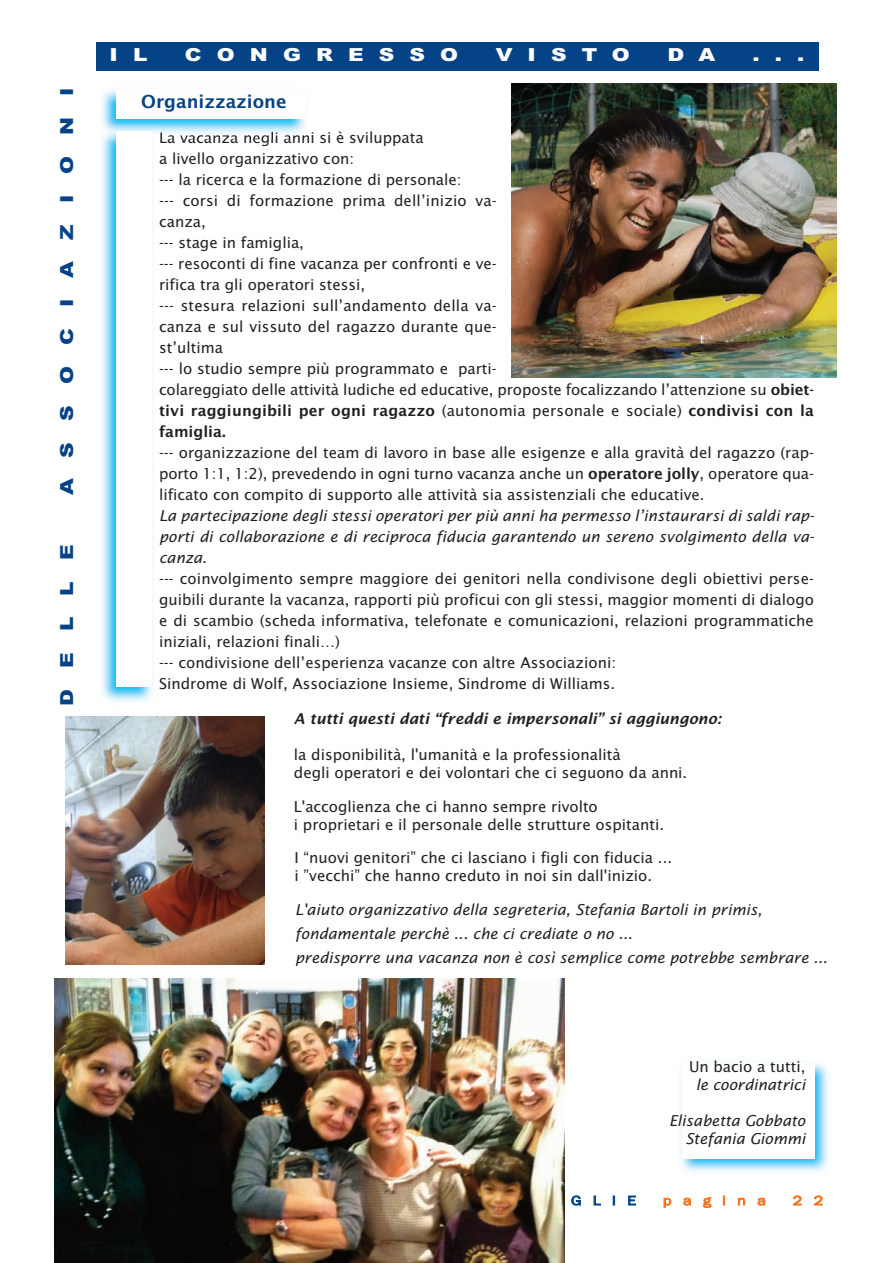
<style>
.page{position:relative;width:893px;height:1263px;background:#fff}
.page>*{position:absolute;margin:0;border:0;box-sizing:border-box;transform-origin:0 0}
.t1{font:900 18px "Arial";letter-spacing:.7em;color:#fff;scale:1.2 1}
.t2{font:900 18px "Arial";letter-spacing:.975em;color:#054286;scale:1.2 1}
.t3{font:600 18px "Lucida Sans";color:#054286}
.t4{font:15px/21px "Lucida Sans";color:#231f20}
.t5{font:italic 15px/24px "Lucida Sans";color:#231f20}
.t6{font:italic 600 15px "Lucida Sans";color:#231f20}
.t7{font:13.5px "Franklin Gothic";letter-spacing:.7em;color:#f47321;scale:1.2 1}
.t8{font:13.5px "Franklin Gothic";color:#054286;scale:1.2 1}
.s1{font-weight:600}
.s2{font-style:italic}
.s3{font-style:normal}
</style>
<div class="page">
<img style="left:680px;top:1062px;width:149px;height:110px">
<div style="left:682px;top:1063px;width:133px;height:95px;background:#fff"></div>
<div style="left:96px;top:43px;width:722px;height:28px;background:#054286"></div>
<img style="left:101px;top:89px;width:209px;height:50px">
<img style="left:160px;top:133px;width:100px;height:6px">
<div style="left:116px;top:90px;width:188px;height:29px;background:#fff"></div>
<div style="left:122px;top:94px;width:184px;height:21px;background:#fff"></div>
<img style="left:101px;top:126px;width:57px;height:576px">
<div style="left:116px;top:132px;width:36px;height:555px;background:#fff"></div>
<img style="left:512px;top:83px;width:324px;height:294px">
<img style="left:54px;top:978px;width:510px;height:285px">
<img style="left:65px;top:716px;width:200px;height:249px">
<p class="t2" style="left:57px;top:495px;width:342px;rotate:-90deg">ASSOCIAZIONI</p>
<p class="t2" style="left:57px;top:706px;width:136px;rotate:-90deg">DELLE</p>
<p class="t1" style="left:110px;top:45px;width:33px">I L</p>
<p class="t1" style="left:185px;top:45px;width:229px">CONGRESSO</p>
<p class="t1" style="left:496px;top:45px;width:113px">VISTO</p>
<p class="t1" style="left:667px;top:45px;width:41px">D A</p>
<p class="t1" style="left:753px;top:45px;width:45px">...</p>
<p class="t3" style="left:141px;top:91px;width:147px">Organizzazione</p>
<p class="t4" style="left:159px;top:128px;width:656px">La vacanza negli anni si è sviluppata<br>a livello organizzativo con:<br>--- la ricerca e la formazione di personale:<br>--- corsi di formazione prima dell’inizio va-<br>canza,<br>--- stage in famiglia,<br>--- resoconti di fine vacanza per confronti e ve-<br>rifica tra gli operatori stessi,<br>--- stesura relazioni sull’andamento della va-<br>canza e sul vissuto del ragazzo durante que-<br>st’ultima<br>--- lo studio sempre più programmato e parti-<br>colareggiato delle attività ludiche ed educative, proposte focalizzando l’attenzione su <span class="s1">obiet&shy;tivi raggiungibili per ogni ragazzo</span> (autonomia personale e sociale) <span class="s1">condivisi con la famiglia.<br></span>--- organizzazione del team di lavoro in base alle esigenze e alla gravità del ragazzo (rap&shy;porto 1:1, 1:2), prevedendo in ogni turno vacanza anche un <span class="s1">operatore jolly</span>, operatore qua&shy;lificato con compito di supporto alle attività sia assistenziali che educative.<br><span class="s2">La partecipazione degli stessi operatori per più anni ha permesso l’instaurarsi di saldi rap&shy;porti di collaborazione e di reciproca fiducia garantendo un sereno svolgimento della va&shy;canza.<br></span>--- coinvolgimento sempre maggiore dei genitori nella condivisone degli obiettivi perse&shy;guibili durante la vacanza, rapporti più proficui con gli stessi, maggior momenti di dialogo e di scambio (scheda informativa, telefonate e comunicazioni, relazioni programmatiche iniziali, relazioni finali…)<br>--- condivisione dell’esperienza vacanze con altre Associazioni:<br>Sindrome di Wolf, Associazione Insieme, Sindrome di Williams.</p>
<p class="t6" style="left:294px;top:710px;width:429px">A tutti questi dati “freddi e impersonali” si aggiungono:</p>
<p class="t4" style="left:294px;top:746px;width:395px;line-height:18px">la disponibilità, l'umanità e la professionalità<br>degli operatori e dei volontari che ci seguono da anni.</p>
<p class="t4" style="left:294px;top:798px;width:372px;line-height:18px">L'accoglienza che ci hanno sempre rivolto<br>i proprietari e il personale delle strutture ospitanti.</p>
<p class="t4" style="left:295px;top:848px;width:379px;line-height:18px">I “nuovi genitori” che ci lasciano i figli con fiducia ... i ”vecchi” che hanno creduto in noi sin dall'inizio.</p>
<p class="t5" style="left:295px;top:898px;width:534px">L'aiuto organizzativo della segreteria, Stefania Bartoli in primis, fondamentale perchè ... che ci crediate o no ...<br>predisporre una vacanza non è così semplice come potrebbe sembrare ...</p>
<p class="t5" style="left:689px;top:1058px;width:118px;line-height:18px;text-align:center"><span class="s3">Un bacio a tutti, </span>le coordinatrici</p>
<p class="t5" style="left:669px;top:1112px;width:138px;line-height:18px;text-align:right">Elisabetta Gobbato<br>Stefania Giommi</p>
<p class="t8" style="left:571px;top:1192px;width:56px">GLIE</p>
<p class="t7" style="left:663px;top:1192px;width:87px">pagina</p>
<p class="t7" style="left:793px;top:1192px;width:27px">2 2</p>
</div>
